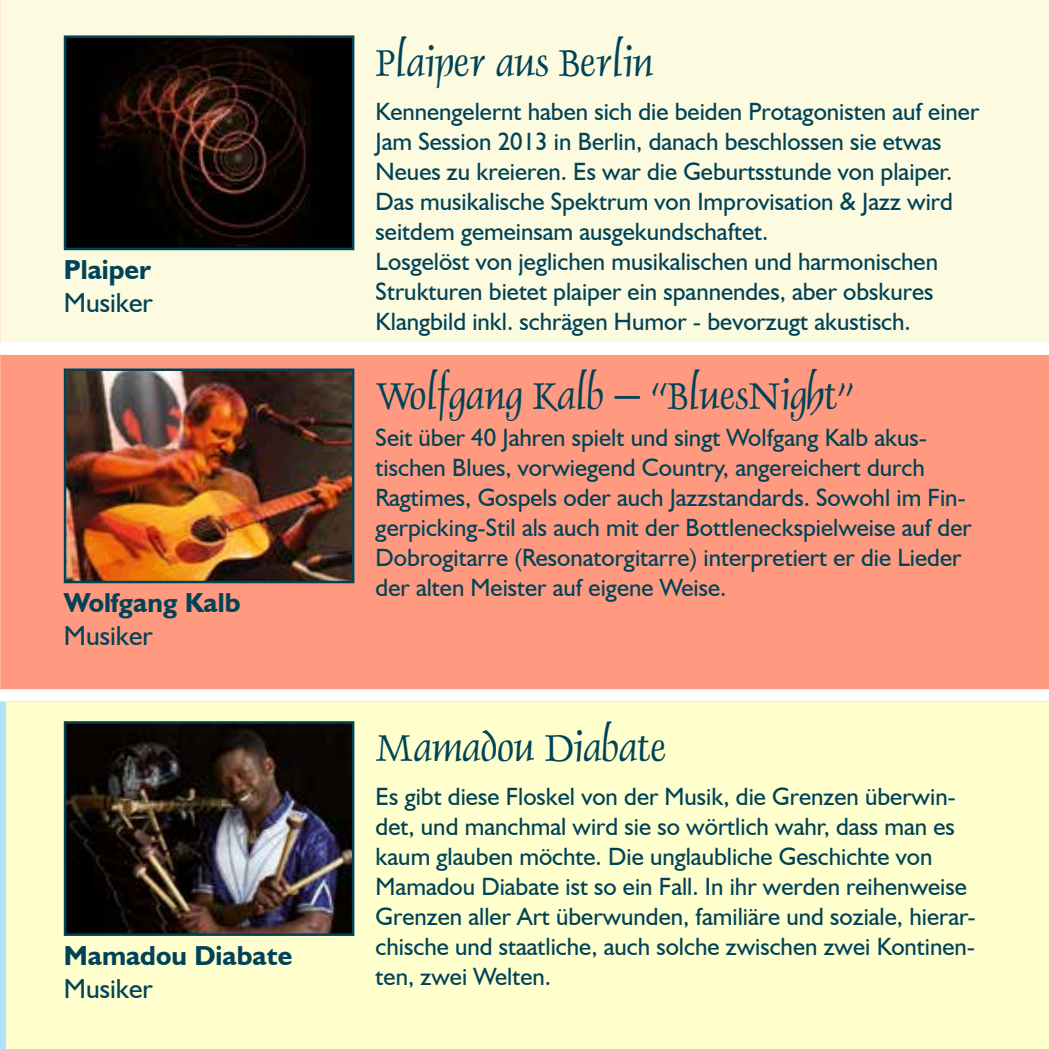
<style>
.page{position:relative;width:1049px;height:1049px;background:#fff}
.page>*{position:absolute;margin:0;border:0;box-sizing:border-box;transform-origin:0 0}
.t1{font:42.5px "Dauphin";color:#004358}
.t2{font:700 27.5px "Humanist 521 BT";color:#004358}
.t3{font:27.5px "Humanist 521 BT";color:#004358}
.t4{font:25px/30px "Humanist 521 BT";color:#004358}
</style>
<div class="page">
<div style="left:5px;top:702px;width:1044px;height:347px;background:#ffffce"></div>
<div style="left:0;top:702px;width:5px;height:347px;background:#b2e2ff"></div>
<hr style="left:1048px;top:0;width:1px;height:354px;background:#b2e2ff">
<div style="left:1px;top:354px;width:1048px;height:348px;background:#ff9a80"></div>
<div style="left:1px;top:0;width:1047px;height:354px;background:#fcfadf"></div>
<div style="left:0;top:342px;width:1049px;height:12px;background:#fff"></div>
<div style="left:0;top:689px;width:1049px;height:13px;background:#fff"></div>
<img style="left:67px;top:371px;width:284px;height:209px">
<div style="left:64px;top:368px;width:290px;height:215px;border:2px solid #004358"></div>
<img style="left:67px;top:38px;width:284px;height:209px">
<div style="left:64px;top:35px;width:290px;height:215px;border:2px solid #004358"></div>
<img style="left:67px;top:724px;width:284px;height:209px">
<div style="left:64px;top:721px;width:290px;height:215px;border:2px solid #004358"></div>
<p class="t2" style="left:64px;top:253px;width:89px">Plaiper</p>
<p class="t3" style="left:64px;top:286px;width:91px">Musiker</p>
<p class="t2" style="left:64px;top:586px;width:178px">Wolfgang Kalb</p>
<p class="t3" style="left:64px;top:619px;width:91px">Musiker</p>
<p class="t2" style="left:64px;top:938px;width:230px">Mamadou Diabate</p>
<p class="t3" style="left:64px;top:972px;width:91px">Musiker</p>
<h1 class="t1" style="left:376px;top:35px;width:279px">Plaiper aus Berlin</h1>
<p class="t4" style="left:376px;top:96px;width:605px">Kennengelernt haben sich die beiden Protagonisten auf einer Jam Session 2013 in Berlin, danach beschlossen sie etwas Neues zu kreieren. Es war die Geburtsstunde von plaiper.<br>Das musikalische Spektrum von Improvisation &amp; Jazz wird seitdem gemeinsam ausgekundschaftet.<br>Losgelöst von jeglichen musikalischen und harmonischen Strukturen bietet plaiper ein spannendes, aber obskures Klangbild inkl. schrägen Humor - bevorzugt akustisch.</p>
<h1 class="t1" style="left:376px;top:368px;width:480px">Wolfgang Kalb – “BluesNight”</h1>
<p class="t4" style="left:376px;top:422px;width:598px">Seit über 40 Jahren spielt und singt Wolfgang Kalb akus&shy;tischen Blues, vorwiegend Country, angereichert durch Ragtimes, Gospels oder auch Jazzstandards. Sowohl im Fin&shy;gerpicking-Stil als auch mit der Bottleneckspielweise auf der Dobrogitarre (Resonatorgitarre) interpretiert er die Lieder der alten Meister auf eigene Weise.</p>
<h1 class="t1" style="left:376px;top:721px;width:292px">Mamadou Diabate</h1>
<p class="t4" style="left:376px;top:781px;width:602px">Es gibt diese Floskel von der Musik, die Grenzen überwin&shy;det, und manchmal wird sie so wörtlich wahr, dass man es kaum glauben möchte. Die unglaubliche Geschichte von Mamadou Diabate ist so ein Fall. In ihr werden reihenweise Grenzen aller Art überwunden, familiäre und soziale, hierar&shy;chische und staatliche, auch solche zwischen zwei Kontinen&shy;ten, zwei Welten.</p>
</div>
